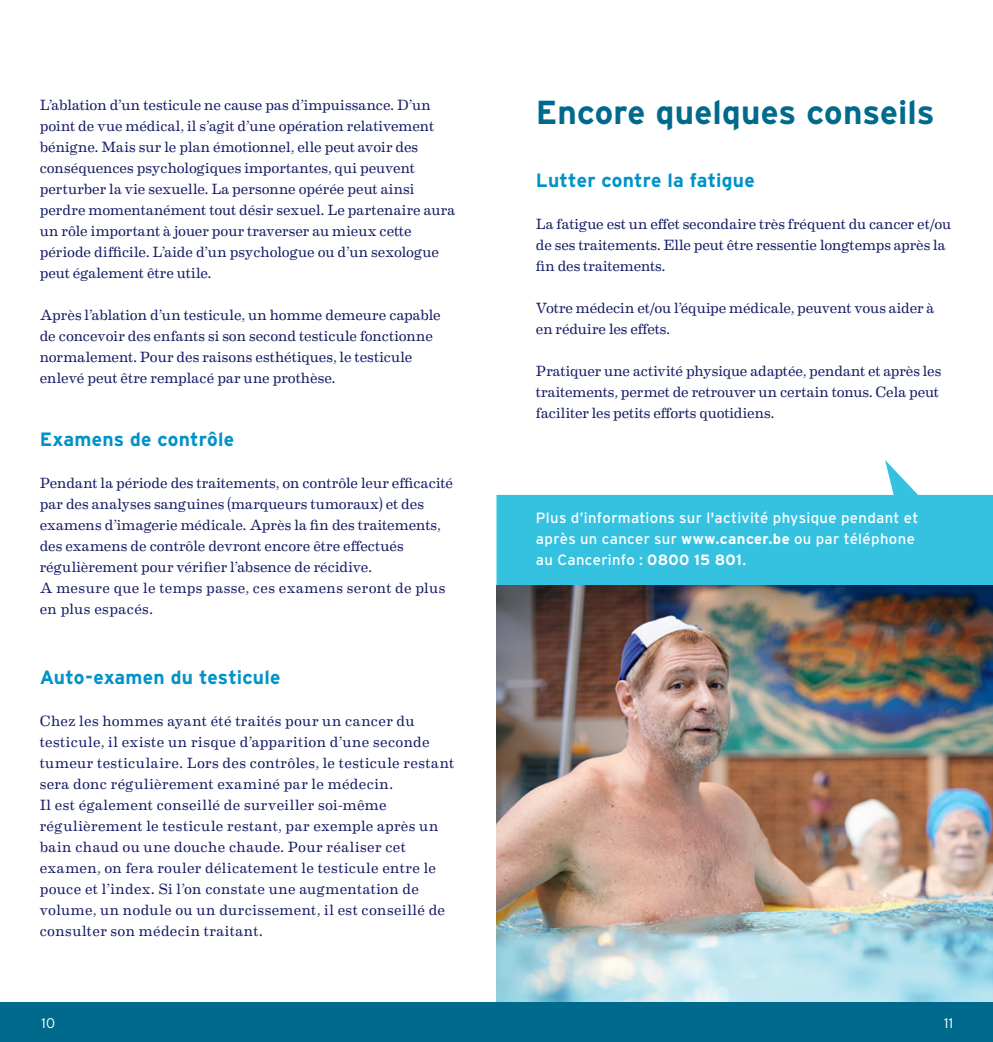
<style>
.page{position:relative;width:993px;height:1042px;background:#fff}
.page>*{position:absolute;margin:0;border:0;box-sizing:border-box;transform-origin:0 0}
._3_Titel_Niveau_1{font:700 33.25px "Interstate";color:#006a8d}
._4_Titel_Niveau_2{font:700 19.25px "Interstate";letter-spacing:.01em;color:#0092c8}
.A_Body{font:14.88px/21px "Eames Century Modern";letter-spacing:.005em;color:#141b64}
.A_Body-2{font:14.88px/21px "Eames Century Modern";letter-spacing:.025em;color:#141b64}
.A_Body_kader{font:14.88px/21px "Interstate";letter-spacing:.025em;color:#fff}
.t1{font:300 14px "Interstate";color:#fff}
.s1{font-weight:700}
</style>
<div class="page">
<svg style="left:496px;top:460px;width:496px;height:126px;fill:#35c2e0"></svg>
<img style="left:496px;top:586px;width:496px;height:416px">
<div style="left:0;top:1002px;width:992px;height:40px;background:#006a8d"></div>
<p class="A_Body" style="left:40px;top:93px;width:417px">L’ablation d’un testicule ne cause pas d’impuissance. D’un point de vue médical, il s’agit d’une opération relativement bénigne. Mais sur le plan émotionnel, elle peut avoir des conséquences psychologiques importantes, qui peuvent perturber la vie sexuelle. La personne opérée peut ainsi perdre momentanément tout désir sexuel. Le partenaire aura un rôle important à jouer pour traverser au mieux cette période difficile. L’aide d’un psychologue ou d’un sexologue peut également être utile.</p>
<p class="A_Body" style="left:40px;top:303px;width:402px">Après l’ablation d’un testicule, un homme demeure capable de concevoir des enfants si son second testicule fonctionne normalement. Pour des raisons esthétiques, le testicule enlevé peut être remplacé par une prothèse.</p>
<p class="_4_Titel_Niveau_2" style="left:40px;top:427px;width:196px">Examens de contrôle</p>
<p class="A_Body" style="left:40px;top:471px;width:415px">Pendant la période des traitements, on contrôle leur efficacité par des analyses sanguines (marqueurs tumoraux) et des examens d’imagerie médicale. Après la fin des traitements, des examens de contrôle devront encore être effectués régulièrement pour vérifier l’absence de récidive.</p>
<p class="A_Body-2" style="left:40px;top:576px;width:407px">A mesure que le temps passe, ces examens seront de plus en plus espacés.</p>
<p class="_4_Titel_Niveau_2" style="left:40px;top:665px;width:242px">Auto-examen du testicule</p>
<p class="A_Body-2" style="left:40px;top:709px;width:416px">Chez les hommes ayant été traités pour un cancer du testicule, il existe un risque d’apparition d’une seconde tumeur testiculaire. Lors des contrôles, le testicule restant sera donc régulièrement examiné par le médecin.</p>
<p class="A_Body" style="left:40px;top:793px;width:407px">Il est également conseillé de surveiller soi-même régulièrement le testicule restant, par exemple après un bain chaud ou une douche chaude. Pour réaliser cet examen, on fera rouler délicatement le testicule entre le pouce et l’index. Si l’on constate une augmentation de volume, un nodule ou un durcissement, il est conseillé de consulter son médecin traitant.</p>
<p class="_3_Titel_Niveau_1" style="left:536px;top:92px;width:400px">Encore quelques conseils</p>
<p class="_4_Titel_Niveau_2" style="left:536px;top:168px;width:220px">Lutter contre la fatigue</p>
<p class="A_Body" style="left:536px;top:212px;width:416px">La fatigue est un effet secondaire très fréquent du cancer et/ou de ses traitements. Elle peut être ressentie longtemps après la fin des traitements.</p>
<p class="A_Body" style="left:536px;top:296px;width:400px">Votre médecin et/ou l’équipe médicale, peuvent vous aider à en réduire les effets.</p>
<p class="A_Body" style="left:536px;top:359px;width:407px">Pratiquer une activité physique adaptée, pendant et après les traitements, permet de retrouver un certain tonus. Cela peut faciliter les petits efforts quotidiens.</p>
<p class="A_Body_kader" style="left:536px;top:507px;width:384px">Plus d’informations sur l'activité physique pendant et après un cancer sur <span class="s1">www.cancer.be</span> ou par téléphone au Cancerinfo : <span class="s1">0800 15 801</span>.</p>
<p class="t1" style="left:42px;top:1014px;width:15px">10</p>
<p class="t1" style="left:943px;top:1014px;width:10px">11</p>
</div>
